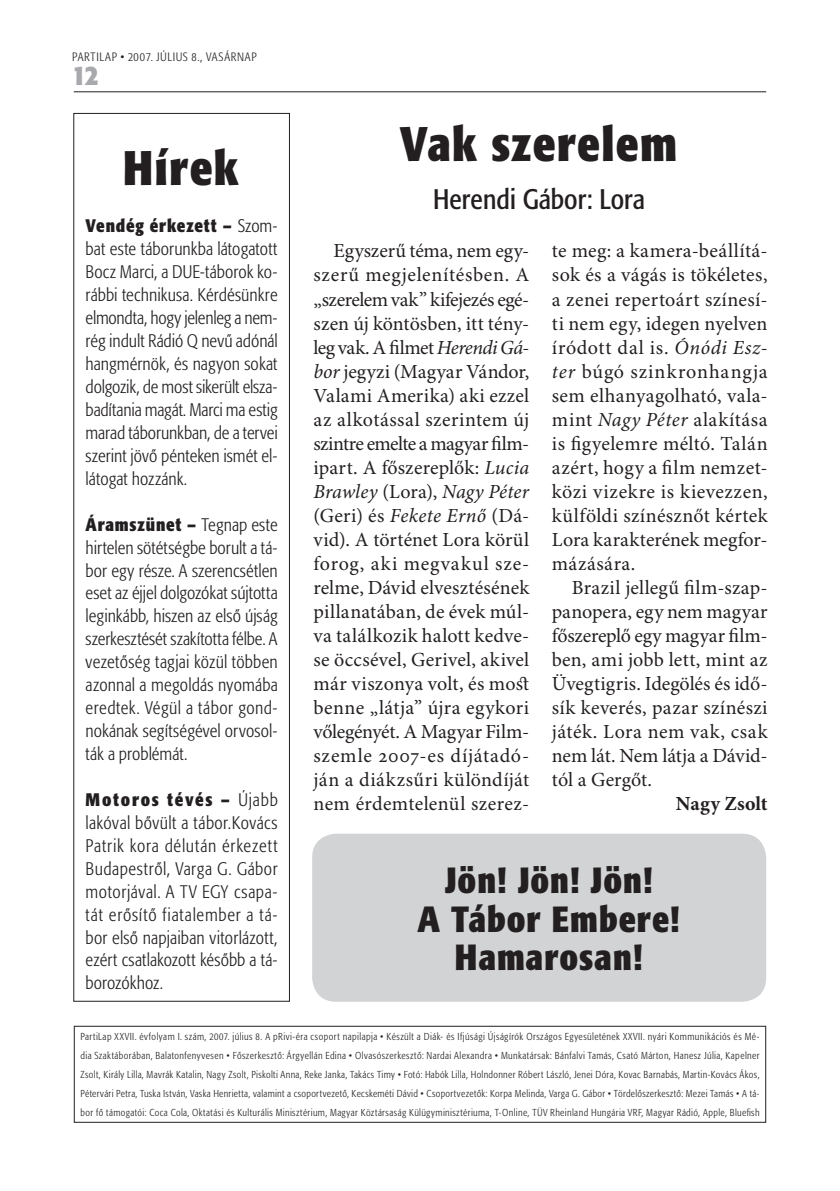
<style>
.page{position:relative;width:840px;height:1191px;background:#fff}
.page>*{position:absolute;margin:0;border:0;box-sizing:border-box;transform-origin:0 0}
.t1{font:700 48px "Formata Cn PFL";color:#231f20}
.t2{font:700 36px/38px "Formata Cn PFL";color:#231f20;text-align:center}
.t3{font:28px "Formata Cn PFL";color:#231f20}
.t4{font:700 28px "Formata Cn PFL";color:#a7a9ac}
.t5{font:20px/24px "Minion Pro";letter-spacing:.015em;color:#231f20;text-align:justify}
.t6{font:700 20px "Minion Pro";letter-spacing:.01em;color:#231f20}
.t7{font:18px/23px "Formata Lt Cn PFL";letter-spacing:.015em;color:#231f20;text-align:justify}
.t8{font:700 18px "Formata Cn PFL";letter-spacing:.02em;color:#231f20}
.t9{font:700 18px "Formata Cn PFL";letter-spacing:.06em;color:#231f20}
.t10{font:12px "Formata Lt Cn PFL";letter-spacing:.07em;color:#231f20}
.t11{font:10px/19px "Formata Lt Cn PFL";letter-spacing:.045em;color:#231f20;text-align:justify}
.s1{font-family:"Formata Lt Cn PFL";font-weight:400}
.s2{font-style:italic}
</style>
<div class="page">
<hr style="left:74px;top:91px;width:691px;height:1px;background:#231f20">
<div style="left:74px;top:1025px;width:691px;height:97px;border:1px solid #231f20"></div>
<div style="left:73px;top:113px;width:217px;height:888px;border:1px solid #231f20"></div>
<div style="left:312px;top:833px;width:453px;height:168px;background:#d1d3d4;border-radius:24px"></div>
<p class="t10" style="left:72px;top:52px;width:186px">PARTILAP • 2007. JÚLIUS 8., VASÁRNAP</p>
<h3 class="t4" style="left:72px;top:64px;width:29px">12</h3>
<h1 class="t1" style="left:123px;top:149px;width:118px">Hírek</h1>
<p class="t8" style="left:86px;top:219px;width:193px">Vendég érkezett – <span class="s1">Szom-</span></p>
<p class="t7" style="left:86px;top:239px;width:193px">bat este táborunkba látogatott Bocz Marci, a DUE-táborok ko&shy;rábbi technikusa. Kérdésünkre elmondta, hogy jelenleg a nem&shy;rég indult Rádió Q nevű adónál hangmérnök, és nagyon sokat dolgozik, de most sikerült elsza&shy;badítania magát. Marci ma estig marad táborunkban, de a tervei szerint jövő pénteken ismét el&shy;látogat hozzánk.</p>
<p class="t8" style="left:86px;top:517px;width:193px">Áramszünet – <span class="s1">Tegnap este</span></p>
<p class="t7" style="left:86px;top:537px;width:193px">hirtelen sötétségbe borult a tá&shy;bor egy része. A szerencsétlen eset az éjjel dolgozókat sújtotta leginkább, hiszen az első újság szerkesztését szakította félbe. A vezetőség tagjai közül többen azonnal a megoldás nyomába eredtek. Végül a tábor gond&shy;nokának segítségével orvosol&shy;ták a problémát.</p>
<p class="t9" style="left:86px;top:792px;width:193px">Motoros tévés – <span class="s1">Újabb</span></p>
<p class="t7" style="left:86px;top:812px;width:193px">lakóval bővült a tábor.Kovács Patrik kora délután érkezett Budapestről, Varga G. Gábor motorjával. A TV EGY csapa&shy;tát erősítő fiatalember a tá&shy;bor első napjaiban vitorlázott, ezért csatlakozott később a tá&shy;borozókhoz.</p>
<h1 class="t1" style="left:400px;top:125px;width:280px">Vak szerelem</h1>
<h3 class="t3" style="left:433px;top:188px;width:214px">Herendi Gábor: Lora</h3>
<p class="t5" style="left:313px;top:241px;width:217px;text-indent:20px">Egyszerű téma, nem egy&shy;szerű megjelenítésben. A „szerelem vak” kifejezés egé&shy;szen új köntösben, itt tény&shy;leg vak. A filmet <span class="s2">Herendi Gá&shy;bor</span> jegyzi (Magyar Vándor, Valami Amerika) aki ezzel az alkotással szerintem új szintre emelte a magyar film&shy;ipart. A főszereplők: <span class="s2">Lucia Brawley</span> (Lora), <span class="s2">Nagy Péter </span>(Geri) és <span class="s2">Fekete Ernő</span> (Dá&shy;vid). A történet Lora körül forog, aki megvakul sze&shy;relme, Dávid elvesztésének pillanatában, de évek múl&shy;va találkozik halott kedve&shy;se öccsével, Gerivel, akivel már viszonya volt, és most benne „látja” újra egykori vőlegényét. A Magyar Film&shy;szemle 2007-es díjátadó&shy;ján a diákzsűri különdíját nem érdemtelenül szerez-</p>
<p class="t5" style="left:551px;top:241px;width:217px">te meg: a kamera-beállítá&shy;sok és a vágás is tökéletes, a zenei repertoárt színesí&shy;ti nem egy, idegen nyelven íródott dal is. <span class="s2">Ónódi Esz&shy;ter</span> búgó szinkronhangja sem elhanyagolható, vala&shy;mint <span class="s2">Nagy Péter</span> alakítása is figyelemre méltó. Talán azért, hogy a film nemzet&shy;közi vizekre is kievezzen, külföldi színésznőt kértek Lora karakterének megfor&shy;mázására.</p>
<p class="t5" style="left:551px;top:577px;width:217px;text-indent:20px">Brazil jellegű film-szap&shy;panopera, egy nem magyar főszereplő egy magyar film&shy;ben, ami jobb lett, mint az Üvegtigris. Idegölés és idő&shy;sík keverés, pazar színészi játék. Lora nem vak, csak nem lát. Nem látja a Dávid&shy;tól a Gergőt.</p>
<p class="t6" style="left:675px;top:795px;width:93px">Nagy Zsolt</p>
<h2 class="t2" style="left:417px;top:864px;width:264px">Jön! Jön! Jön!<br>A Tábor Embere!<br>Hamarosan!</h2>
<p class="t11" style="left:80px;top:1027px;width:680px">PartiLap XXVII. évfolyam I. szám, 2007. július 8. A pRivi-éra csoport napilapja • Készült a Diák- és Ifjúsági Újságírók Országos Egyesületének XXVII. nyári Kommunikációs és Mé&shy;dia Szaktáborában, Balatonfenyvesen • Főszerkesztő: Árgyellán Edina • Olvasószerkesztő: Nardai Alexandra • Munkatársak: Bánfalvi Tamás, Csató Márton, Hanesz Júlia, Kapelner Zsolt, Király Lilla, Mavrák Katalin, Nagy Zsolt, Piskolti Anna, Reke Janka, Takács Timy • Fotó: Habók Lilla, Holndonner Róbert László, Jenei Dóra, Kovac Barnabás, Martin-Kovács Ákos, Pétervári Petra, Tuska István, Vaska Henrietta, valamint a csoportvezető, Kecskeméti Dávid • Csoportvezetők: Korpa Melinda, Varga G. Gábor • Tördelőszerkesztő: Mezei Tamás • A tá&shy;bor fő támogatói: Coca Cola, Oktatási és Kulturális Minisztérium, Magyar Köztársaság Külügyminisztériuma, T-Online, TÜV Rheinland Hungária VRF, Magyar Rádió, Apple, Bluefish</p>
</div>
